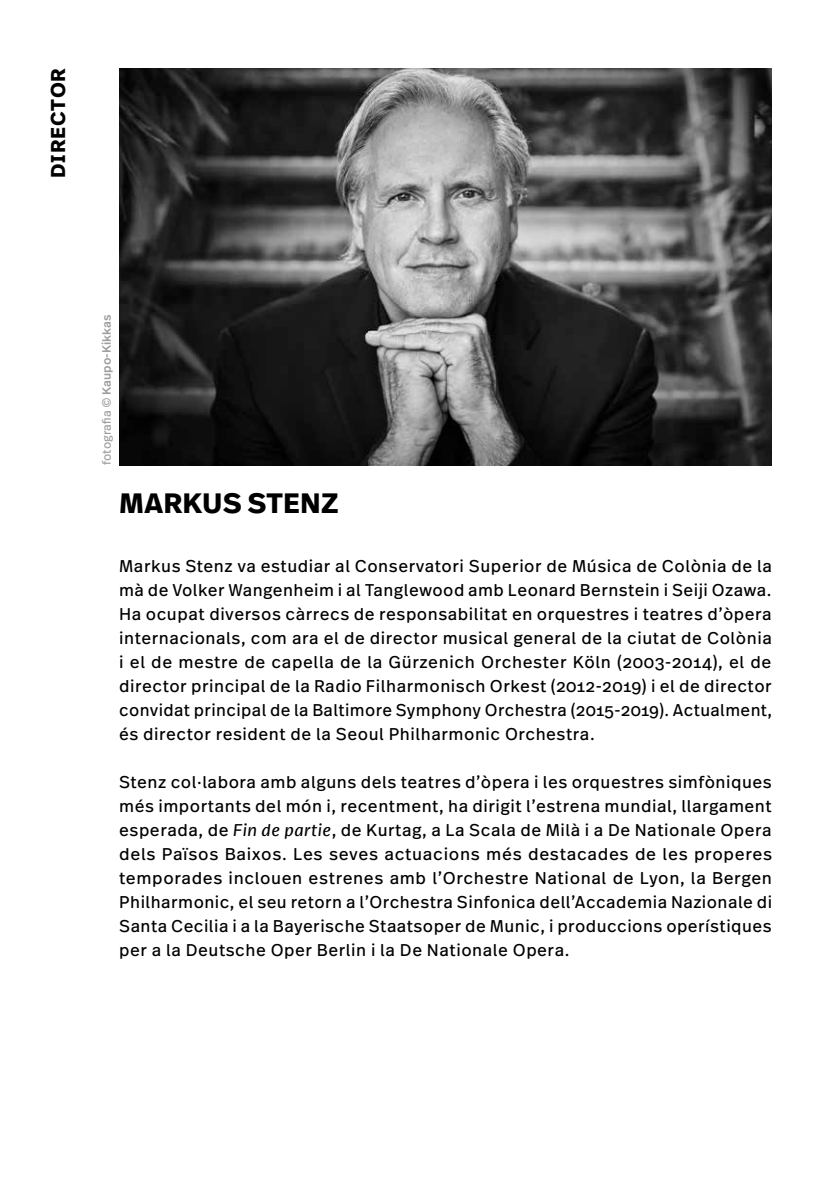
<style>
.page{position:relative;width:840px;height:1191px;background:#fff}
.page>*{position:absolute;margin:0;border:0;box-sizing:border-box;transform-origin:0 0}
.t1{font:700 28px "Real Text Pro";letter-spacing:.01em;color:#000}
.t2{font:700 20px "Real Text Pro";letter-spacing:.04em;color:#000}
.t3{font:17px/24px "Real Text Pro";letter-spacing:.03em;color:#000;text-align:justify}
.t4{font:500 12px "Real Text Pro";color:#9d9d9c}
.s1{font-weight:400}
.s2{font-style:italic}
</style>
<div class="page">
<img style="left:119px;top:68px;width:652px;height:397px">
<p class="t2" style="left:43px;top:178px;width:111px;rotate:-90deg">DIRECTOR</p>
<p class="t4" style="left:98px;top:465px;width:152px;rotate:-90deg"><span class="s1">fotografia</span> © Kaupo-Kikkas</p>
<h1 class="t1" style="left:119px;top:483px;width:221px">MARKUS STENZ</h1>
<p class="t3" style="left:119px;top:553px;width:654px">Markus Stenz va estudiar al Conservatori Superior de Música de Colònia de la mà de Volker Wangenheim i al Tanglewood amb Leonard Bernstein i Seiji Ozawa.<br>Ha ocupat diversos càrrecs de responsabilitat en orquestres i teatres d’òpera internacionals, com ara el de director musical general de la ciutat de Colònia i el de mestre de capella de la Gürzenich Orchester Köln (2003-2014), el de director principal de la Radio Filharmonisch Orkest (2012-2019) i el de director convidat principal de la Baltimore Symphony Orchestra (2015-2019). Actualment, és director resident de la Seoul Philharmonic Orchestra.</p>
<p class="t3" style="left:119px;top:769px;width:654px">Stenz col·labora amb alguns dels teatres d’òpera i les orquestres simfòniques més importants del món i, recentment, ha dirigit l’estrena mundial, llargament esperada, de <span class="s2">Fin de partie</span>, de Kurtag, a La Scala de Milà i a De Nationale Opera dels Països Baixos. Les seves actuacions més destacades de les properes temporades inclouen estrenes amb l’Orchestre National de Lyon, la Bergen Philharmonic, el seu retorn a l’Orchestra Sinfonica dell’Accademia Nazionale di Santa Cecilia i a la Bayerische Staatsoper de Munic, i produccions operístiques per a la Deutsche Oper Berlin i la De Nationale Opera.</p>
</div>
